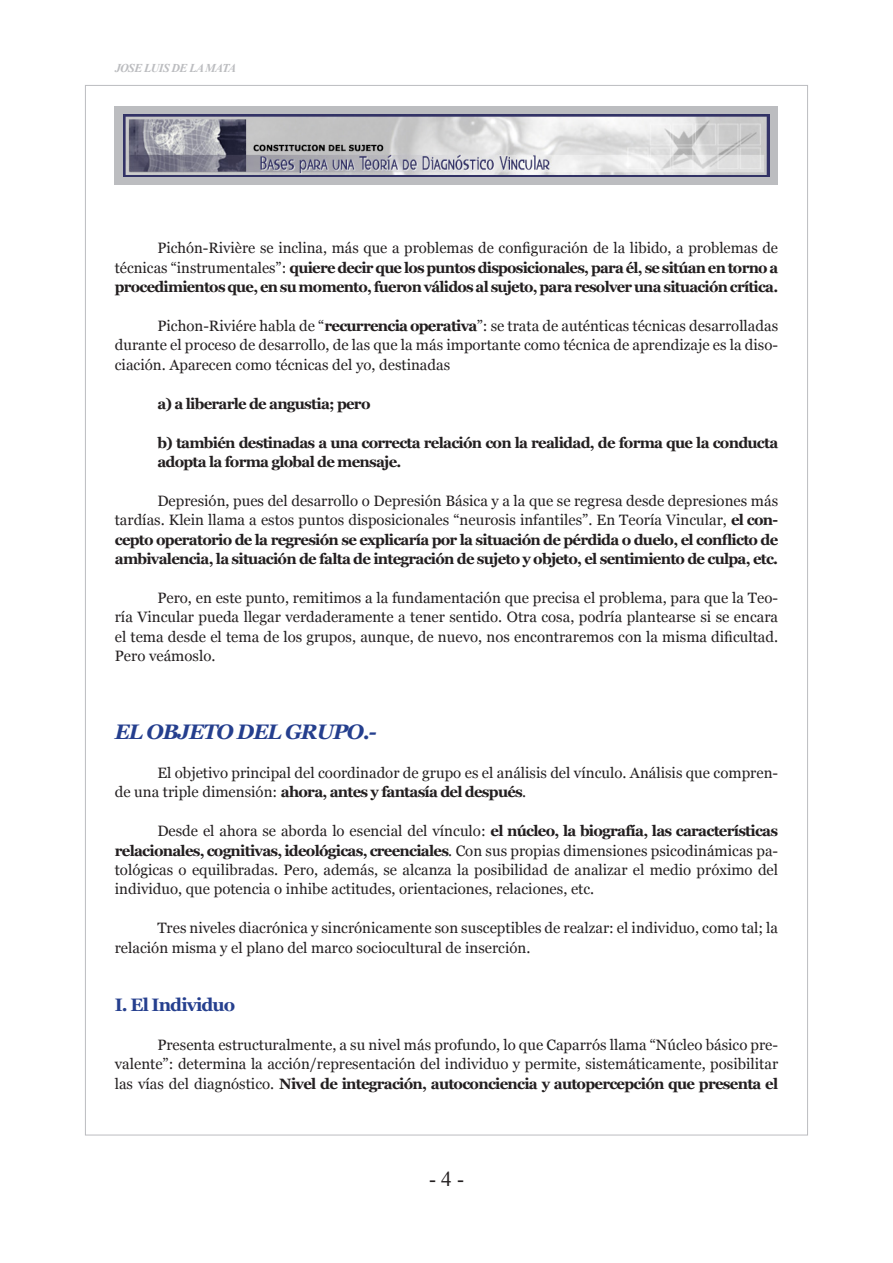
<style>
.page{position:relative;width:893px;height:1263px;background:#fff}
.page>*{position:absolute;margin:0;border:0;box-sizing:border-box;transform-origin:0 0}
.t1{font:italic 700 21px "Georgia";letter-spacing:-.05em;color:#253f8e}
.t2{font:21px "Times New Roman";color:#231f20}
.t3{font:700 18px "Georgia";letter-spacing:-.05em;color:#253f8e}
.t4{font:15px/19.4px "Georgia";color:#231f20;text-align:justify}
.t5{font:700 15px/19.4px "Georgia";letter-spacing:-.05em;color:#231f20;text-align:justify}
.t6{font:italic 700 12px "Times New Roman";letter-spacing:-.05em;color:#bcbdc0}
.s1{font-weight:400}
.s2{font-weight:700}
</style>
<div class="page">
<div style="left:115px;top:106px;width:663px;height:79px;background:#bcbdc0"></div>
<img style="left:123px;top:115px;width:647px;height:61px">
<p class="t6" style="left:115px;top:60px;width:123px">JOSE LUIS DE LA MATA</p>
<p class="t5" style="left:115px;top:238px;width:665px;text-indent:43px"><span class="s1">Pichón-Rivière se inclina, más que a problemas de configuración de la libido, a problemas de técnicas “instrumentales”:</span> quiere decir que los puntos disposicionales, para él, se sitúan en torno a procedimientos que, en su momento, fueron válidos al sujeto, para resolver una situación crítica.</p>
<p class="t4" style="left:115px;top:315px;width:665px;text-indent:43px">Pichon-Riviére habla de “<span class="s2">recurrencia operativa</span>”: se trata de auténticas técnicas desarrolladas durante el proceso de desarrollo, de las que la más importante como técnica de aprendizaje es la diso&shy;ciación. Aparecen como técnicas del yo, destinadas</p>
<p class="t5" style="left:157px;top:393px;width:215px">a) a liberarle de angustia; pero</p>
<p class="t5" style="left:157px;top:432px;width:622px">b) también destinadas a una correcta relación con la realidad, de forma que la conducta adopta la forma global de mensaje.</p>
<p class="t5" style="left:115px;top:490px;width:665px;text-indent:43px"><span class="s1">Depresión, pues del desarrollo o Depresión Básica y a la que se regresa desde depresiones más tardías. Klein llama a estos puntos disposicionales “neurosis infantiles”. En Teoría Vincular,</span> el con&shy;cepto operatorio de la regresión se explicaría por la situación de pérdida o duelo, el conflicto de ambivalencia, la situación de falta de integración de sujeto y objeto, el sentimiento de culpa, etc.</p>
<p class="t4" style="left:115px;top:587px;width:665px;text-indent:43px">Pero, en este punto, remitimos a la fundamentación que precisa el problema, para que la Teo&shy;ría Vincular pueda llegar verdaderamente a tener sentido. Otra cosa, podría plantearse si se encara el tema desde el tema de los grupos, aunque, de nuevo, nos encontraremos con la misma dificultad.<br>Pero veámoslo.</p>
<p class="t1" style="left:115px;top:716px;width:264px">EL OBJETO DEL GRUPO.-</p>
<p class="t4" style="left:115px;top:762px;width:665px;text-indent:43px">El objetivo principal del coordinador de grupo es el análisis del vínculo. Análisis que compren&shy;de una triple dimensión: <span class="s2">ahora, antes y fantasía del después</span>.</p>
<p class="t4" style="left:115px;top:821px;width:665px;text-indent:43px">Desde el ahora se aborda lo esencial del vínculo: <span class="s2">el núcleo, la biografía, las características relacionales, cognitivas, ideológicas, creenciales</span>. Con sus propias dimensiones psicodinámicas pa&shy;tológicas o equilibradas. Pero, además, se alcanza la posibilidad de analizar el medio próximo del individuo, que potencia o inhibe actitudes, orientaciones, relaciones, etc.</p>
<p class="t4" style="left:115px;top:918px;width:665px;text-indent:43px">Tres niveles diacrónica y sincrónicamente son susceptibles de realzar: el individuo, como tal; la relación misma y el plano del marco sociocultural de inserción.</p>
<p class="t3" style="left:115px;top:991px;width:122px">I. El Individuo</p>
<p class="t4" style="left:115px;top:1034px;width:665px;text-indent:43px">Presenta estructuralmente, a su nivel más profundo, lo que Caparrós llama “Núcleo básico pre&shy;valente”: determina la acción/representación del individuo y permite, sistemáticamente, posibilitar las vías del diagnóstico. <span class="s2">Nivel de integración, autoconciencia y autopercepción que presenta el</span></p>
<h1 class="t2" style="left:429px;top:1165px;width:36px">- 4 -</h1>
</div>
